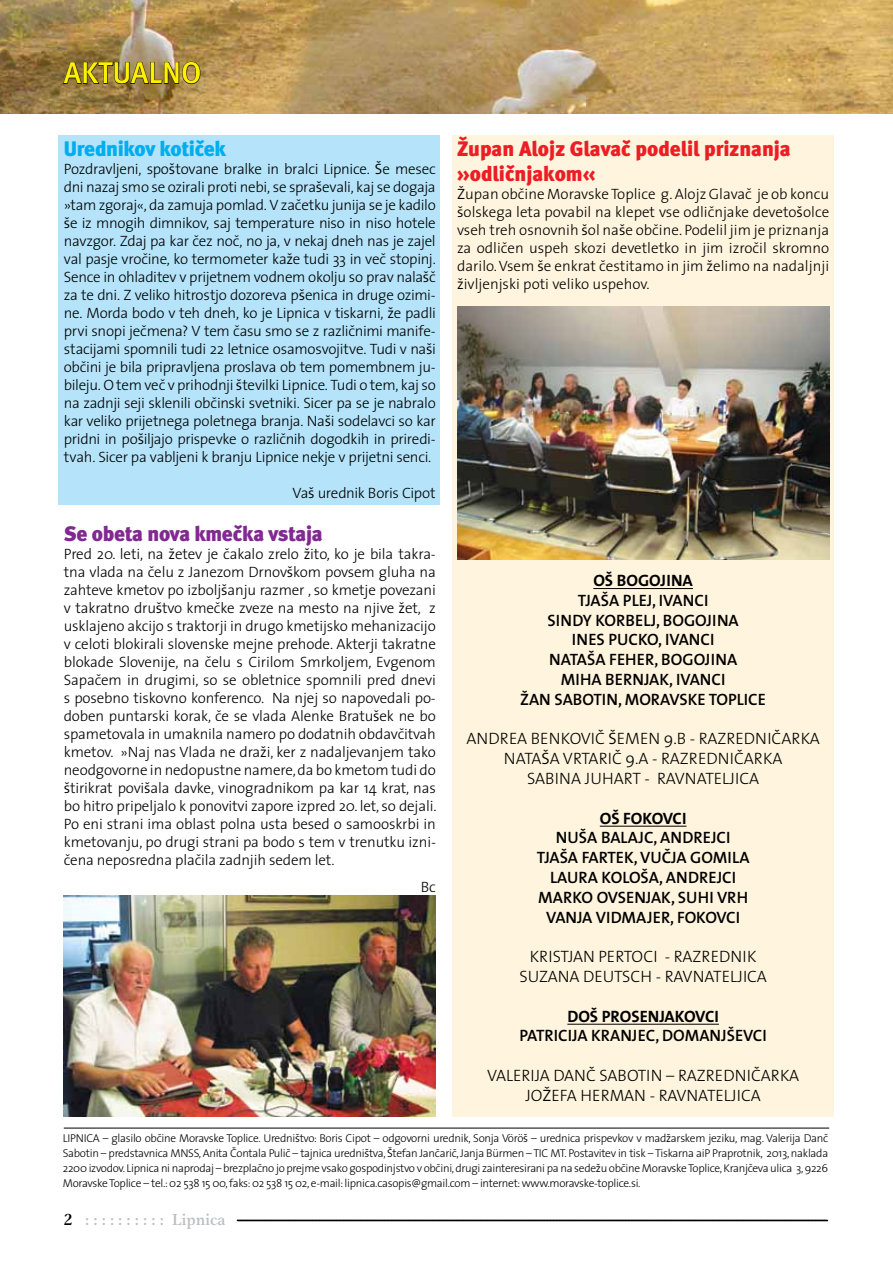
<style>
.page{position:relative;width:893px;height:1263px;background:#fff}
.page>*{position:absolute;margin:0;border:0;box-sizing:border-box;transform-origin:0 0}
.t1{font:30px "Meta Medium CE";color:#fff200}
.t2{font:21px/25.2px "Meta Black CELF";color:#ed1d24}
.t3{font:21px "Meta Black CELF";letter-spacing:-.015em;color:#812990}
.t4{font:21px "Meta Black CELF";letter-spacing:-.02em;color:#00aeef}
.t5{font:600 16.5px/19.8px "The Sans OT";color:#000;text-align:center}
.t6{font:300 16.5px/19.8px "The Sans OT";color:#000;text-align:center}
.t7{font:700 16.5px "The Sans OT";color:#000}
.t8{font:500 16.5px "Gamma Itc TEE";color:#bcbec0}
.t9{font:300 15px/18px "The Sans OT";letter-spacing:-.01em;color:#000;text-align:justify}
.t10{font:300 11.4px/15px "The Sans OT";letter-spacing:-.025em;color:#000;text-align:justify}
.s1{color:#000}
</style>
<div class="page">
<img style="left:0;top:0;width:893px;height:114px">
<div style="left:59px;top:135px;width:381px;height:370px;background:#b5e4fa"></div>
<div style="left:452px;top:135px;width:381px;height:982px;background:#fff4dd"></div>
<img style="left:63px;top:0;width:138px;height:84px">
<svg style="left:237px;top:1219px;width:591px;height:2px"></svg>
<hr style="left:64px;top:1128px;width:765px;height:1px;background:#000">
<img style="left:64px;top:895px;width:372px;height:222px">
<hr style="left:593px;top:588px;width:100px;height:1px;background:#000">
<hr style="left:600px;top:826px;width:86px;height:1px;background:#000">
<hr style="left:567px;top:1024px;width:152px;height:1px;background:#000">
<img style="left:457px;top:306px;width:372px;height:253px">
<h1 class="t1" style="left:64px;top:54px;width:139px">AKTUALNO</h1>
<h2 class="t4" style="left:64px;top:136px;width:164px">Urednikov kotiček</h2>
<p class="t9" style="left:64px;top:159px;width:374px">Pozdravljeni, spoštovane bralke in bralci Lipnice. Še mesec dni nazaj smo se ozirali proti nebi, se spraševali, kaj se dogaja »tam zgoraj«, da zamuja pomlad. V začetku junija se je kadilo še iz mnogih dimnikov, saj temperature niso in niso hotele navzgor. Zdaj pa kar čez noč, no ja, v nekaj dneh nas je zajel val pasje vročine, ko termometer kaže tudi 33 in več stopinj.<br>Sence in ohladitev v prijetnem vodnem okolju so prav nalašč za te dni. Z veliko hitrostjo dozoreva pšenica in druge ozimi&shy;ne. Morda bodo v teh dneh, ko je Lipnica v tiskarni, že padli prvi snopi ječmena? V tem času smo se z različnimi manife&shy;stacijami spomnili tudi 22 letnice osamosvojitve. Tudi v naši občini je bila pripravljena proslava ob tem pomembnem ju&shy;bileju. O tem več v prihodnji številki Lipnice. Tudi o tem, kaj so na zadnji seji sklenili občinski svetniki. Sicer pa se je nabralo kar veliko prijetnega poletnega branja. Naši sodelavci so kar pridni in pošiljajo prispevke o različnih dogodkih in priredi&shy;tvah. Sicer pa vabljeni k branju Lipnice nekje v prijetni senci.</p>
<p class="t9" style="left:292px;top:483px;width:145px">Vaš urednik Boris Cipot</p>
<h2 class="t3" style="left:64px;top:520px;width:261px">Se obeta nova kmečka vstaja</h2>
<p class="t9" style="left:64px;top:544px;width:374px">Pred 20. leti, na žetev je čakalo zrelo žito, ko je bila takra&shy;tna vlada na čelu z Janezom Drnovškom povsem gluha na zahteve kmetov po izboljšanju razmer , so kmetje povezani v takratno društvo kmečke zveze na mesto na njive žet, z usklajeno akcijo s traktorji in drugo kmetijsko mehanizacijo v celoti blokirali slovenske mejne prehode. Akterji takratne blokade Slovenije, na čelu s Cirilom Smrkoljem, Evgenom Sapačem in drugimi, so se obletnice spomnili pred dnevi s posebno tiskovno konferenco. Na njej so napovedali po&shy;doben puntarski korak, če se vlada Alenke Bratušek ne bo spametovala in umaknila namero po dodatnih obdavčitvah kmetov. »Naj nas Vlada ne draži, ker z nadaljevanjem tako neodgovorne in nedopustne namere, da bo kmetom tudi do štirikrat povišala davke, vinogradnikom pa kar 14 krat, nas bo hitro pripeljalo k ponovitvi zapore izpred 20. let, so dejali.<br>Po eni strani ima oblast polna usta besed o samooskrbi in kmetovanju, po drugi strani pa bodo s tem v trenutku izni&shy;čena neposredna plačila zadnjih sedem let.</p>
<p class="t9" style="left:421px;top:877px;width:16px">Bc</p>
<h2 class="t2" style="left:457px;top:135px;width:335px">Župan Alojz Glavač podelil priznanja »odličnjakom«</h2>
<p class="t9" style="left:457px;top:184px;width:374px">Župan občine Moravske Toplice g. Alojz Glavač je ob koncu šolskega leta povabil na klepet vse odličnjake devetošolce vseh treh osnovnih šol naše občine. Podelil jim je priznanja za odličen uspeh skozi devetletko in jim izročil skromno darilo. Vsem še enkrat čestitamo in jim želimo na nadaljnji življenjski poti veliko uspehov.</p>
<p class="t7" style="left:593px;top:566px;width:101px">OŠ BOGOJINA</p>
<p class="t5" style="left:520px;top:590px;width:247px">TJAŠA PLEJ, IVANCI<br>SINDY KORBELJ, BOGOJINA<br>INES PUCKO, IVANCI<br>NATAŠA FEHER, BOGOJINA<br>MIHA BERNJAK, IVANCI<br>ŽAN SABOTIN, MORAVSKE TOPLICE</p>
<p class="t6" style="left:466px;top:728px;width:355px">ANDREA BENKOVIČ ŠEMEN 9.B - RAZREDNIČARKA<br>NATAŠA VRTARIČ 9.A - RAZREDNIČARKA<br>SABINA JUHART - RAVNATELJICA</p>
<p class="t7" style="left:600px;top:804px;width:88px">OŠ FOKOVCI</p>
<p class="t5" style="left:537px;top:827px;width:214px">NUŠA BALAJC, ANDREJCI<br>TJAŠA FARTEK, VUČJA GOMILA<br>LAURA KOLOŠA, ANDREJCI<br>MARKO OVSENJAK, SUHI VRH<br>VANJA VIDMAJER, FOKOVCI</p>
<p class="t6" style="left:519px;top:946px;width:249px">KRISTJAN PERTOCI - RAZREDNIK<br>SUZANA DEUTSCH - RAVNATELJICA</p>
<p class="t7" style="left:567px;top:1002px;width:153px">DOŠ PROSENJAKOVCI</p>
<p class="t5" style="left:519px;top:1025px;width:249px">PATRICIJA KRANJEC, DOMANJŠEVCI</p>
<p class="t6" style="left:487px;top:1065px;width:314px">VALERIJA DANČ SABOTIN – RAZREDNIČARKA<br>JOŽEFA HERMAN - RAVNATELJICA</p>
<p class="t10" style="left:63px;top:1131px;width:767px">LIPNICA – glasilo občine Moravske Toplice. Uredništvo: Boris Cipot – odgovorni urednik, Sonja Vöröš – urednica prispevkov v madžarskem jeziku, mag. Valerija Danč Sabotin – predstavnica MNSS, Anita Čontala Pulič – tajnica uredništva, Štefan Jančarič, Janja Bürmen – TIC MT. Postavitev in tisk – Tiskarna aiP Praprotnik, 2013, naklada 2200 izvodov. Lipnica ni naprodaj – brezplačno jo prejme vsako gospodinjstvo v občini, drugi zainteresirani pa na sedežu občine Moravske Toplice, Kranjčeva ulica 3, 9226<br>Moravske Toplice – tel.: 02 538 15 00, faks: 02 538 15 02, e-mail: lipnica.casopis@gmail.com – internet: www.moravske-toplice.si.</p>
<p class="t8" style="left:64px;top:1209px;width:163px"><span class="s1">2</span> : : : : : : : : : : Lipnica</p>
</div>
